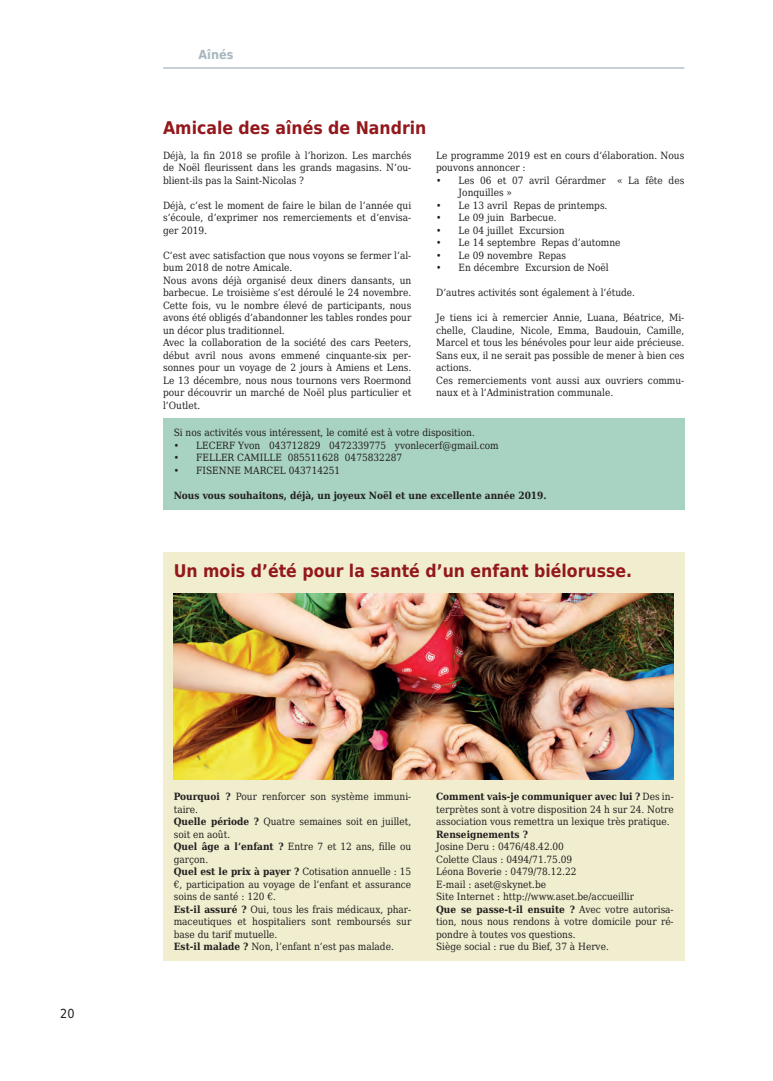
<style>
.page{position:relative;width:773px;height:1081px;background:#fff}
.page>*{position:absolute;margin:0;border:0;box-sizing:border-box;transform-origin:0 0}
.t1{font:700 17.5px "DejaVu Sans Condensed";color:#93181c}
.t2{font:700 12.5px "DejaVu Sans Condensed";color:#a7b6be}
.t3{font:12.5px "DejaVu Sans Condensed";color:#231f20}
.t4{font:10px/12.5px "DejaVu Serif Condensed";color:#231f20}
.t5{font:700 10px "DejaVu Serif Condensed";color:#231f20}
.s1{font-weight:700}
</style>
<div class="page">
<hr style="left:163px;top:67px;width:521px;height:2px;background:#a7b6be">
<div style="left:163px;top:418px;width:521px;height:91px;background:#a8d2c1"></div>
<div style="left:163px;top:553px;width:521px;height:408px;background:#f0eecf"></div>
<img style="left:174px;top:594px;width:499px;height:186px">
<p class="t3" style="left:60px;top:1004px;width:16px">20</p>
<p class="t2" style="left:198px;top:44px;width:36px">Aînés</p>
<h1 class="t1" style="left:163px;top:113px;width:265px">Amicale des aînés de Nandrin</h1>
<p class="t4" style="left:163px;top:149px;width:250px;text-align:justify">Déjà, la fin 2018 se profile à l’horizon. Les marchés de Noël fleurissent dans les grands magasins. N’ou&shy;blient-ils pas la Saint-Nicolas ?</p>
<p class="t4" style="left:163px;top:199px;width:250px;text-align:justify">Déjà, c’est le moment de faire le bilan de l’année qui s’écoule, d’exprimer nos remerciements et d’envisa&shy;ger 2019.</p>
<p class="t4" style="left:163px;top:249px;width:250px">C’est avec satisfaction que nous voyons se fermer l’al&shy;bum 2018 de notre Amicale.<br>Nous avons déjà organisé deux diners dansants, un barbecue. Le troisième s’est déroulé le 24 novembre.<br>Cette fois, vu le nombre élevé de participants, nous avons été obligés d’abandonner les tables rondes pour un décor plus traditionnel.<br>Avec la collaboration de la société des cars Peeters, début avril nous avons emmené cinquante-six per&shy;sonnes pour un voyage de 2 jours à Amiens et Lens.<br>Le 13 décembre, nous nous tournons vers Roermond pour découvrir un marché de Noël plus particulier et l’Outlet.</p>
<p class="t4" style="left:436px;top:149px;width:250px">Le programme 2019 est en cours d’élaboration. Nous pouvons annoncer :</p>
<p class="t4" style="left:458px;top:174px;width:227px;text-indent:-22px">• Les 06 et 07 avril Gérardmer « La fête des<br>Jonquilles »</p>
<p class="t4" style="left:436px;top:199px;width:173px">• Le 13 avril Repas de printemps.</p>
<p class="t4" style="left:436px;top:211px;width:122px">• Le 09 juin Barbecue.</p>
<p class="t4" style="left:436px;top:224px;width:130px">• Le 04 juillet Excursion</p>
<p class="t4" style="left:436px;top:236px;width:186px">• Le 14 septembre Repas d’automne</p>
<p class="t4" style="left:436px;top:249px;width:132px">• Le 09 novembre Repas</p>
<p class="t4" style="left:436px;top:261px;width:174px">• En décembre Excursion de Noël</p>
<p class="t4" style="left:436px;top:286px;width:200px">D’autres activités sont également à l’étude.</p>
<p class="t4" style="left:436px;top:311px;width:250px">Je tiens ici à remercier Annie, Luana, Béatrice, Mi&shy;chelle, Claudine, Nicole, Emma, Baudouin, Camille, Marcel et tous les bénévoles pour leur aide précieuse.<br>Sans eux, il ne serait pas possible de mener à bien ces actions.<br>Ces remerciements vont aussi aux ouvriers commu&shy;naux et à l’Administration communale.</p>
<p class="t4" style="left:174px;top:426px;width:302px">Si nos activités vous intéressent, le comité est à votre disposition.</p>
<p class="t4" style="left:174px;top:439px;width:326px">• LECERF Yvon 043712829 0472339775 yvonlecerf@gmail.com</p>
<p class="t4" style="left:174px;top:451px;width:230px">• FELLER CAMILLE 085511628 0475832287</p>
<p class="t4" style="left:174px;top:464px;width:168px">• FISENNE MARCEL 043714251</p>
<p class="t5" style="left:174px;top:487px;width:374px">Nous vous souhaitons, déjà, un joyeux Noël et une excellente année 2019.</p>
<h1 class="t1" style="left:174px;top:556px;width:460px">Un mois d’été pour la santé d’un enfant biélorusse.</h1>
<p class="t4" style="left:174px;top:790px;width:239px"><span class="s1">Pourquoi ?</span> Pour renforcer son système immuni&shy;taire.<br><span class="s1">Quelle période ?</span> Quatre semaines soit en juillet, soit en août.<br><span class="s1">Quel âge a l’enfant ?</span> Entre 7 et 12 ans, fille ou garçon.<br><span class="s1">Quel est le prix à payer ?</span> Cotisation annuelle : 15 €, participation au voyage de l’enfant et assurance soins de santé : 120 €.<br><span class="s1">Est-il assuré ?</span> Oui, tous les frais médicaux, phar&shy;maceutiques et hospitaliers sont remboursés sur base du tarif mutuelle.<br><span class="s1">Est-il malade ?</span> Non, l’enfant n’est pas malade.</p>
<p class="t4" style="left:436px;top:790px;width:239px;text-align:justify"><span class="s1">Comment vais-je communiquer avec lui ?</span> Des in&shy;terprètes sont à votre disposition 24 h sur 24. Notre association vous remettra un lexique très pratique.</p>
<p class="t5" style="left:436px;top:826px;width:93px">Renseignements ?</p>
<p class="t4" style="left:436px;top:840px;width:239px">Josine Deru : 0476/48.42.00<br>Colette Claus : 0494/71.75.09<br>Léona Boverie : 0479/78.12.22<br>E-mail : aset@skynet.be<br>Site Internet : http://www.aset.be/accueillir<br><span class="s1">Que se passe-t-il ensuite ?</span> Avec votre autorisa&shy;tion, nous nous rendons à votre domicile pour ré&shy;pondre à toutes vos questions.<br>Siège social : rue du Bief, 37 à Herve.</p>
</div>
